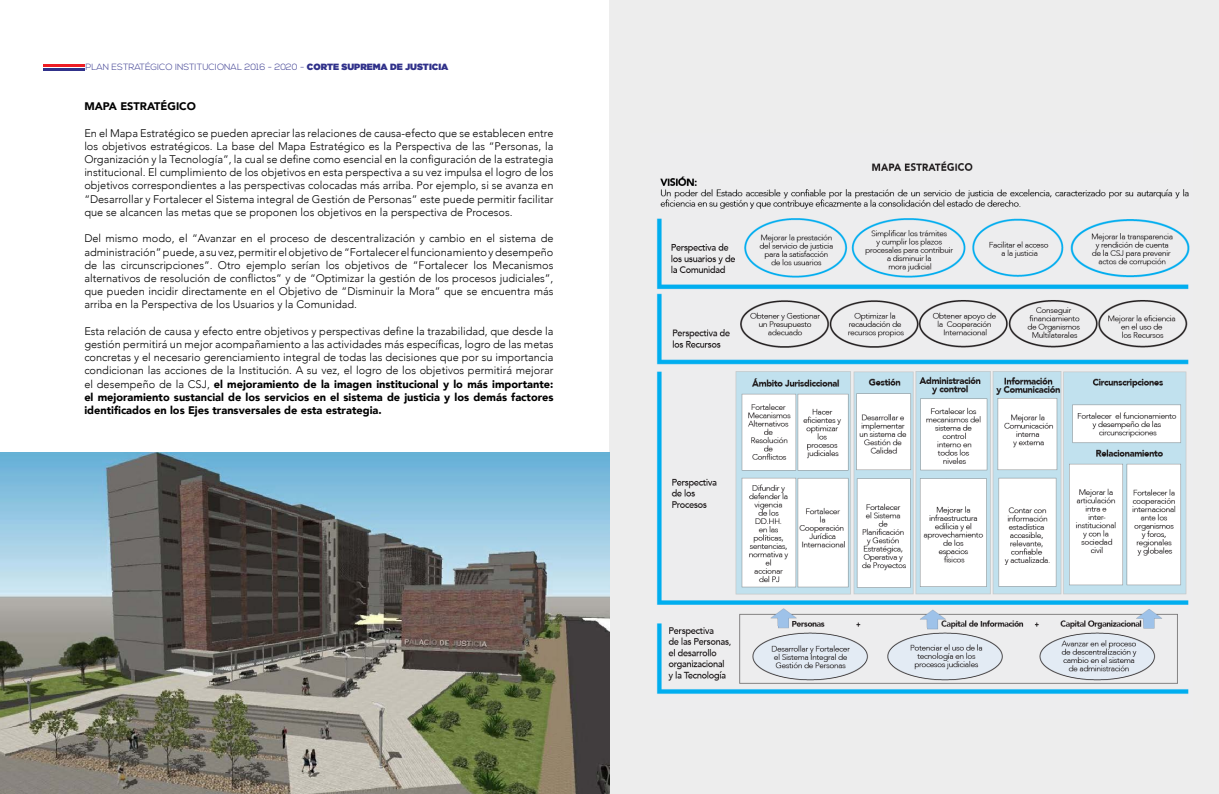
<style>
.page{position:relative;width:1219px;height:794px;background:#fff}
.page>*{position:absolute;margin:0;border:0;box-sizing:border-box;transform-origin:0 0}
.t1{font:300 11px/13.2px "Avenir";color:#000;text-align:justify}
.t2{font:900 11px "Avenir";color:#000}
.t3{font:300 9px "Nexa";color:#30318a}
.s1{font-family:"Gotham Ultra";font-weight:400}
.s2{font-weight:900}
</style>
<div class="page">
<hr style="left:43px;top:64px;width:41px;height:3px;background:#ed1d24">
<hr style="left:43px;top:68px;width:41px;height:3px;background:#30318a">
<div style="left:610px;top:0;width:609px;height:794px;background:#ededed"></div>
<img style="left:0;top:452px;width:609px;height:342px">
<img style="left:656px;top:161px;width:534px;height:533px">
<p class="t3" style="left:86px;top:62px;width:364px">PLAN ESTRATÉGICO INSTITUCIONAL 2016 - 2020 - <span class="s1">CORTE SUPREMA DE JUSTICIA</span></p>
<p class="t2" style="left:84px;top:97px;width:113px">MAPA ESTRATÉGICO</p>
<p class="t1" style="left:84px;top:126px;width:471px">En el Mapa Estratégico se pueden apreciar las relaciones de causa-efecto que se establecen entre los objetivos estratégicos. La base del Mapa Estratégico es la Perspectiva de las “Personas, la Organización y la Tecnología”, la cual se define como esencial en la configuración de la estrategia institucional. El cumplimiento de los objetivos en esta perspectiva a su vez impulsa el logro de los objetivos correspondientes a las perspectivas colocadas más arriba. Por ejemplo, si se avanza en “Desarrollar y Fortalecer el Sistema integral de Gestión de Personas” este puede permitir facilitar que se alcancen las metas que se proponen los objetivos en la perspectiva de Procesos.</p>
<p class="t1" style="left:84px;top:232px;width:471px">Del mismo modo, el “Avanzar en el proceso de descentralización y cambio en el sistema de administración” puede, a su vez, permitir el objetivo de “Fortalecer el funcionamiento y desempeño de las circunscripciones”. Otro ejemplo serían los objetivos de “Fortalecer los Mecanismos alternativos de resolución de conflictos” y de “Optimizar la gestión de los procesos judiciales”, que pueden incidir directamente en el Objetivo de “Disminuir la Mora” que se encuentra más arriba en la Perspectiva de los Usuarios y la Comunidad.</p>
<p class="t1" style="left:84px;top:324px;width:471px">Esta relación de causa y efecto entre objetivos y perspectivas define la trazabilidad, que desde la gestión permitirá un mejor acompañamiento a las actividades más específicas, logro de las metas concretas y el necesario gerenciamiento integral de todas las decisiones que por su importancia condicionan las acciones de la Institución. A su vez, el logro de los objetivos permitirá mejorar el desempeño de la CSJ, <span class="s2">el mejoramiento de la imagen institucional y lo más importante: el mejoramiento sustancial de los servicios en el sistema de justicia y los demás factores identificados en los Ejes transversales de esta estrategia.</span></p>
</div>
